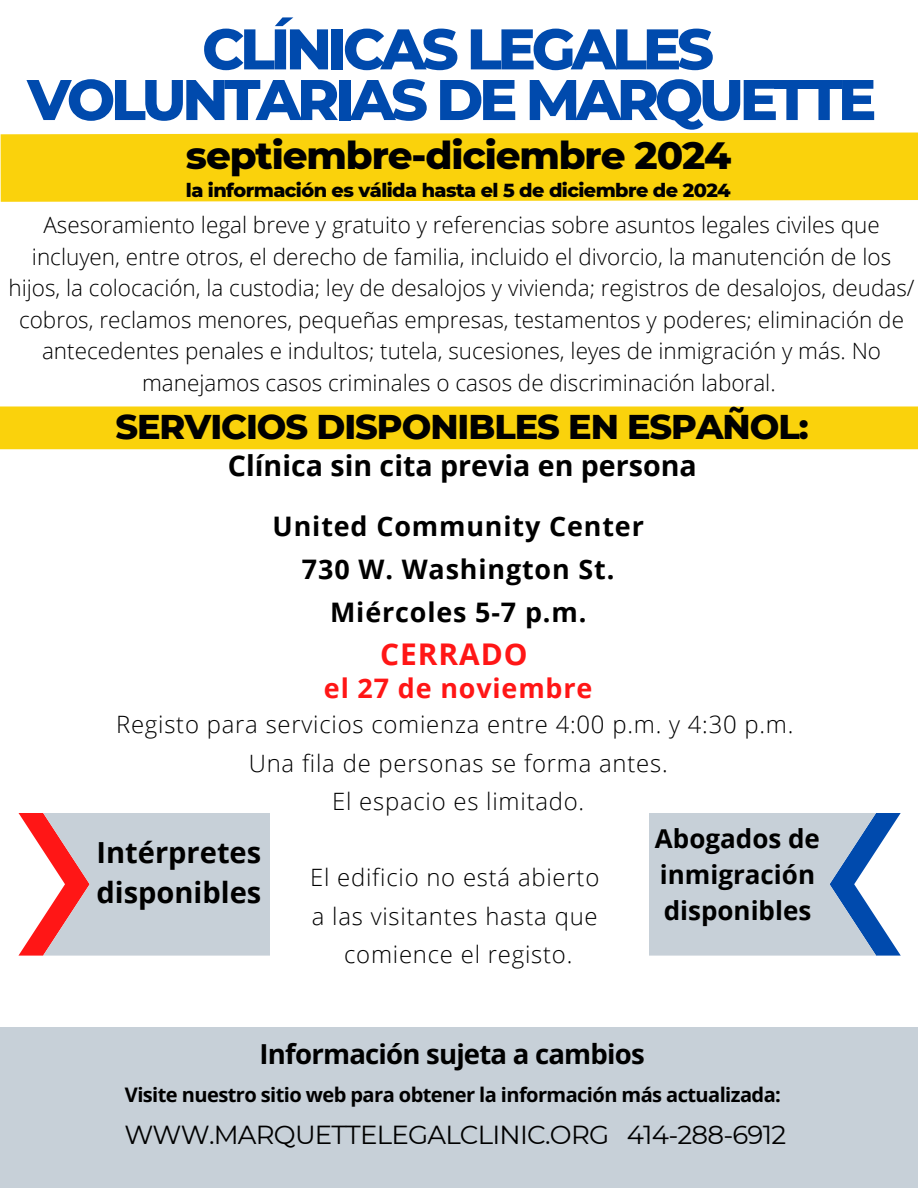
<style>
.page{position:relative;width:918px;height:1188px;background:#fff}
.page>*{position:absolute;margin:0;border:0;box-sizing:border-box;transform-origin:0 0}
.t1{font:800 57.15px/50.7px "Montserrat";letter-spacing:-.075em;color:#004aad;text-align:center}
.t2{font:800 38.7px "Montserrat";letter-spacing:-.03em;color:#000}
.t3{font:800 35.1px "Montserrat";letter-spacing:-.03em;color:#000}
.t4{font:700 29.85px "Open Sans";letter-spacing:.03em;color:#ff1616}
.t5{font:700 29.1px/40.5px "Open Sans";color:#000}
.t6{font:700 28.65px "Open Sans";color:#000}
.t7{font:700 27.6px "Open Sans";letter-spacing:-.03em;color:#000}
.t8{font:700 26.85px/42.8px "Open Sans";letter-spacing:.03em;color:#000;text-align:center}
.t9{font:700 26.85px "Open Sans";letter-spacing:.03em;color:#ff1616}
.t10{font:26.1px "Montserrat";letter-spacing:-.03em;color:#000}
.t11{font:700 25.95px/36px "Open Sans";color:#000}
.t12{font:300 23.85px/38.2px "Open Sans";letter-spacing:.035em;color:#000;text-align:center}
.t13{font:300 22.5px/31.5px "Open Sans";color:#000;text-align:center}
.t14{font:700 20.1px "Open Sans";letter-spacing:-.03em;color:#000}
.t15{font:800 19.2px "Montserrat";letter-spacing:-.03em;color:#000}
</style>
<div class="page">
<div style="left:0;top:132px;width:918px;height:70px;background:#fad20c"></div>
<div style="left:0;top:406px;width:918px;height:43px;background:#fad20c"></div>
<div style="left:0;top:1028px;width:918px;height:160px;background:#c7d0d8"></div>
<svg style="left:18px;top:813px;width:252px;height:143px;background:#d2c3c9"></svg>
<svg style="left:649px;top:813px;width:252px;height:143px;background:#b8c6d7"></svg>
<p class="t1" style="left:27px;top:24px;width:851px">CLÍNICAS LEGALES<br>VOLUNTARIAS DE MARQUETTE</p>
<p class="t2" style="left:186px;top:132px;width:547px">septiembre-diciembre 2024</p>
<h2 class="t15" style="left:186px;top:179px;width:546px">la información es válida hasta el 5 de diciembre de 2024</h2>
<h3 class="t13" style="left:8px;top:209px;width:908px">Asesoramiento legal breve y gratuito y referencias sobre asuntos legales civiles que incluyen, entre otros, el derecho de familia, incluido el divorcio, la manutención de los hijos, la colocación, la custodia; ley de desalojos y vivienda; registros de desalojos, deudas/ cobros, reclamos menores, pequeñas empresas, testamentos y poderes; eliminación de antecedentes penales e indultos; tutela, sucesiones, leyes de inmigración y más. No manejamos casos criminales o casos de discriminación laboral.</h3>
<h6 class="t3" style="left:115px;top:405px;width:695px">SERVICIOS DISPONIBLES EN ESPAÑOL:</h6>
<h6 class="t6" style="left:228px;top:445px;width:470px">Clínica sin cita previa en persona</h6>
<h1 class="t8" style="left:273px;top:505px;width:373px">United Community Center<br>730 W. Washington St.<br>Miércoles 5-7 p.m.</h1>
<h1 class="t4" style="left:380px;top:633px;width:149px">CERRADO</h1>
<h1 class="t9" style="left:324px;top:670px;width:270px">el 27 de noviembre</h1>
<h1 class="t12" style="left:116px;top:705px;width:679px">Registo para servicios comienza entre 4:00 p.m. y 4:30 p.m.<br>Una fila de personas se forma antes.<br>El espacio es limitado.</h1>
<h3 class="t5" style="left:96px;top:831px;width:166px">Intérpretes disponibles</h3>
<p class="t12" style="left:310px;top:858px;width:291px">El edificio no está abierto a las visitantes hasta que comience el registo.</p>
<h5 class="t11" style="left:655px;top:820px;width:167px">Abogados de inmigración disponibles</h5>
<p class="t7" style="left:260px;top:1035px;width:387px">Información sujeta a cambios</p>
<p class="t14" style="left:125px;top:1080px;width:658px">Visite nuestro sitio web para obtener la información más actualizada:</p>
<p class="t10" style="left:124px;top:1118px;width:663px">WWW.MARQUETTELEGALCLINIC.ORG 414-288-6912</p>
</div>
